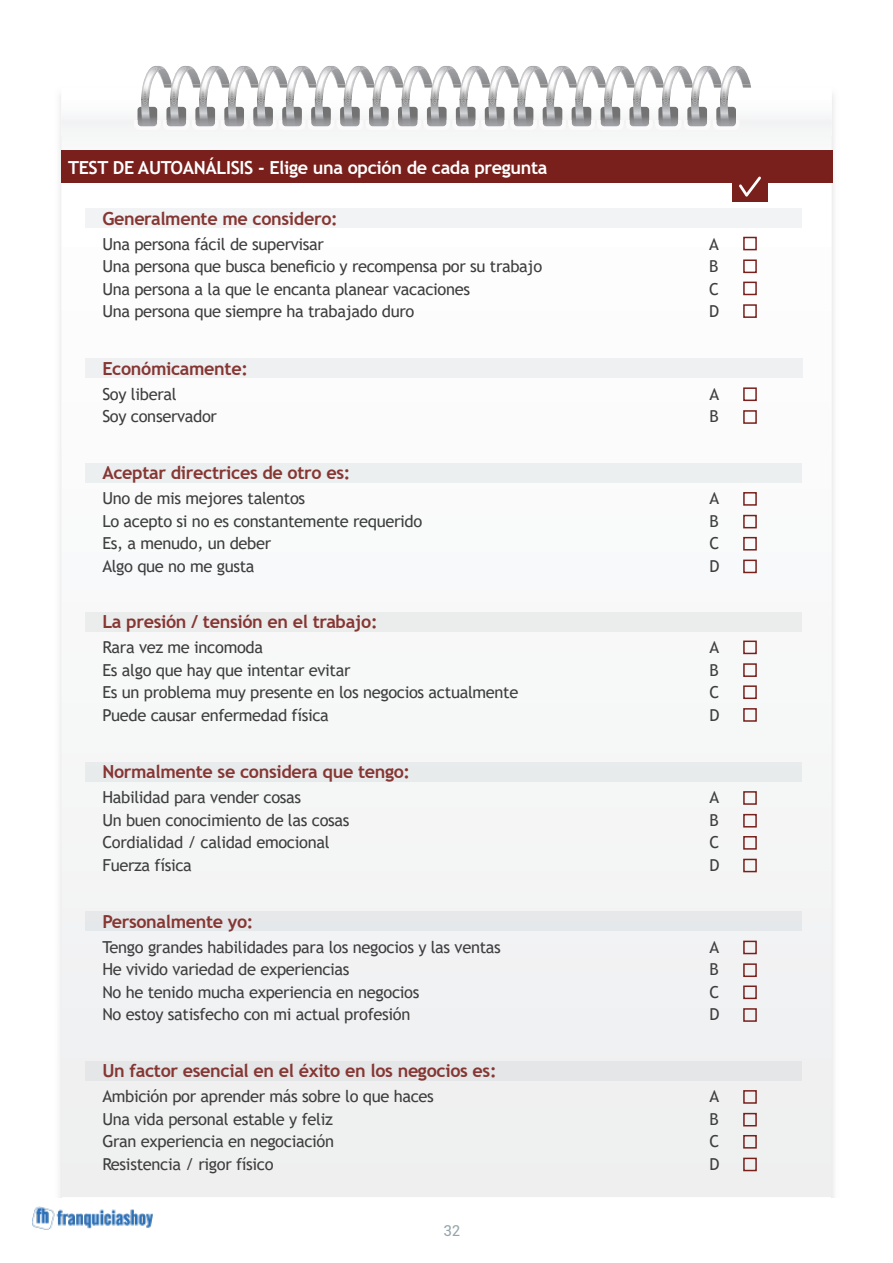
<style>
.page{position:relative;width:893px;height:1263px;background:#fff}
.page>*{position:absolute;margin:0;border:0;box-sizing:border-box;transform-origin:0 0}
.t1{font:700 18px "Trebuchet MS";letter-spacing:-.02em;color:#863633}
.t2{font:700 18px "Trebuchet MS";letter-spacing:-.02em;color:#fff}
.t3{font:16.5px "Trebuchet MS";letter-spacing:-.02em;color:#3e3e3f}
.t4{font:15px "Roboto";color:#95a4aa}
</style>
<div class="page">
<hr style="left:57px;top:136px;width:4px;height:1061px;background:#f6f6f6">
<hr style="left:832px;top:136px;width:4px;height:1061px;background:#f6f6f6">
<svg style="left:134px;top:66px;width:617px;height:64px"></svg>
<img style="left:721px;top:68px;width:15px;height:35px">
<img style="left:721px;top:69px;width:14px;height:32px">
<img style="left:722px;top:69px;width:12px;height:30px">
<img style="left:722px;top:70px;width:12px;height:28px">
<img style="left:722px;top:70px;width:11px;height:26px">
<img style="left:722px;top:71px;width:10px;height:23px">
<div style="left:61px;top:150px;width:772px;height:32px;background:#79201c"></div>
<div style="left:85px;top:208px;width:717px;height:20px;background:#f1f3f4"></div>
<div style="left:85px;top:463px;width:717px;height:19px;background:#ecefef"></div>
<div style="left:85px;top:358px;width:717px;height:20px;background:#eef0f1"></div>
<div style="left:85px;top:612px;width:717px;height:20px;background:#ebeded"></div>
<div style="left:85px;top:762px;width:717px;height:19px;background:#e8ebec"></div>
<div style="left:85px;top:1061px;width:717px;height:19px;background:#e4e6e7"></div>
<div style="left:85px;top:911px;width:717px;height:20px;background:#e5e8ea"></div>
<div style="left:732px;top:167px;width:36px;height:35px;background:#79201c"></div>
<div style="left:743px;top:237px;width:14px;height:13px;border:2px solid #79201c"></div>
<div style="left:743px;top:387px;width:14px;height:14px;border:2px solid #79201c"></div>
<div style="left:743px;top:492px;width:14px;height:14px;border:2px solid #79201c"></div>
<div style="left:743px;top:259px;width:14px;height:14px;border:2px solid #79201c"></div>
<div style="left:743px;top:410px;width:14px;height:14px;border:2px solid #79201c"></div>
<div style="left:743px;top:515px;width:14px;height:13px;border:2px solid #79201c"></div>
<div style="left:743px;top:282px;width:14px;height:13px;border:2px solid #79201c"></div>
<div style="left:743px;top:537px;width:14px;height:13px;border:2px solid #79201c"></div>
<div style="left:743px;top:304px;width:14px;height:14px;border:2px solid #79201c"></div>
<div style="left:743px;top:560px;width:14px;height:13px;border:2px solid #79201c"></div>
<div style="left:743px;top:640px;width:14px;height:14px;border:2px solid #79201c"></div>
<div style="left:743px;top:663px;width:14px;height:14px;border:2px solid #79201c"></div>
<div style="left:743px;top:685px;width:14px;height:14px;border:2px solid #79201c"></div>
<div style="left:743px;top:708px;width:14px;height:14px;border:2px solid #79201c"></div>
<div style="left:743px;top:791px;width:14px;height:14px;border:2px solid #79201c"></div>
<div style="left:743px;top:814px;width:14px;height:13px;border:2px solid #79201c"></div>
<div style="left:743px;top:836px;width:14px;height:14px;border:2px solid #79201c"></div>
<div style="left:743px;top:859px;width:14px;height:13px;border:2px solid #79201c"></div>
<div style="left:743px;top:941px;width:14px;height:13px;border:2px solid #79201c"></div>
<div style="left:743px;top:963px;width:14px;height:14px;border:2px solid #79201c"></div>
<div style="left:743px;top:985px;width:14px;height:14px;border:2px solid #79201c"></div>
<div style="left:743px;top:1008px;width:14px;height:14px;border:2px solid #79201c"></div>
<div style="left:743px;top:1090px;width:14px;height:14px;border:2px solid #79201c"></div>
<div style="left:743px;top:1113px;width:14px;height:13px;border:2px solid #79201c"></div>
<div style="left:743px;top:1135px;width:14px;height:13px;border:2px solid #79201c"></div>
<div style="left:743px;top:1158px;width:14px;height:13px;border:2px solid #79201c"></div>
<svg style="left:739px;top:176px;width:22px;height:21px"></svg>
<img style="left:33px;top:1206px;width:119px;height:23px">
<p class="t2" style="left:68px;top:156px;width:481px">TEST DE AUTOANÁLISIS - Elige una opción de cada pregunta</p>
<p class="t1" style="left:102px;top:207px;width:237px">Generalmente me considero:</p>
<p class="t3" style="left:102px;top:233px;width:223px">Una persona fácil de supervisar</p>
<p class="t3" style="left:102px;top:256px;width:441px">Una persona que busca beneficio y recompensa por su trabajo</p>
<p class="t3" style="left:102px;top:278px;width:369px">Una persona a la que le encanta planear vacaciones</p>
<p class="t3" style="left:102px;top:301px;width:314px">Una persona que siempre ha trabajado duro</p>
<p class="t1" style="left:102px;top:357px;width:147px">Económicamente:</p>
<p class="t3" style="left:102px;top:383px;width:76px">Soy liberal</p>
<p class="t3" style="left:102px;top:406px;width:116px">Soy conservador</p>
<p class="t1" style="left:102px;top:461px;width:250px">Aceptar directrices de otro es:</p>
<p class="t3" style="left:102px;top:488px;width:204px">Uno de mis mejores talentos</p>
<p class="t3" style="left:102px;top:510px;width:321px">Lo acepto si no es constantemente requerido</p>
<p class="t3" style="left:102px;top:533px;width:170px">Es, a menudo, un deber</p>
<p class="t3" style="left:102px;top:555px;width:154px">Algo que no me gusta</p>
<p class="t1" style="left:102px;top:611px;width:277px">La presión / tensión en el trabajo:</p>
<p class="t3" style="left:102px;top:637px;width:162px">Rara vez me incomoda</p>
<p class="t3" style="left:102px;top:660px;width:250px">Es algo que hay que intentar evitar</p>
<p class="t3" style="left:102px;top:682px;width:418px">Es un problema muy presente en los negocios actualmente</p>
<p class="t3" style="left:102px;top:705px;width:228px">Puede causar enfermedad física</p>
<p class="t1" style="left:102px;top:761px;width:309px">Normalmente se considera que tengo:</p>
<p class="t3" style="left:102px;top:787px;width:200px">Habilidad para vender cosas</p>
<p class="t3" style="left:102px;top:809px;width:249px">Un buen conocimiento de las cosas</p>
<p class="t3" style="left:102px;top:832px;width:229px">Cordialidad / calidad emocional</p>
<p class="t3" style="left:102px;top:854px;width:91px">Fuerza física</p>
<p class="t1" style="left:102px;top:910px;width:153px">Personalmente yo:</p>
<p class="t3" style="left:102px;top:936px;width:400px">Tengo grandes habilidades para los negocios y las ventas</p>
<p class="t3" style="left:102px;top:959px;width:249px">He vivido variedad de experiencias</p>
<p class="t3" style="left:102px;top:981px;width:319px">No he tenido mucha experiencia en negocios</p>
<p class="t3" style="left:102px;top:1004px;width:310px">No estoy satisfecho con mi actual profesión</p>
<p class="t1" style="left:102px;top:1059px;width:396px">Un factor esencial en el éxito en los negocios es:</p>
<p class="t3" style="left:102px;top:1086px;width:333px">Ambición por aprender más sobre lo que haces</p>
<p class="t3" style="left:102px;top:1108px;width:232px">Una vida personal estable y feliz</p>
<p class="t3" style="left:102px;top:1131px;width:233px">Gran experiencia en negociación</p>
<p class="t3" style="left:102px;top:1153px;width:173px">Resistencia / rigor físico</p>
<p class="t4" style="left:443px;top:1220px;width:18px">32</p>
<p class="t3" style="left:709px;top:233px;width:11px">A</p>
<p class="t3" style="left:709px;top:256px;width:11px">B</p>
<p class="t3" style="left:709px;top:278px;width:11px">C</p>
<p class="t3" style="left:709px;top:301px;width:12px">D</p>
<p class="t3" style="left:709px;top:383px;width:11px">A</p>
<p class="t3" style="left:709px;top:406px;width:11px">B</p>
<p class="t3" style="left:709px;top:488px;width:11px">A</p>
<p class="t3" style="left:709px;top:510px;width:11px">B</p>
<p class="t3" style="left:709px;top:533px;width:11px">C</p>
<p class="t3" style="left:709px;top:555px;width:12px">D</p>
<p class="t3" style="left:709px;top:637px;width:11px">A</p>
<p class="t3" style="left:709px;top:660px;width:11px">B</p>
<p class="t3" style="left:709px;top:682px;width:11px">C</p>
<p class="t3" style="left:709px;top:705px;width:12px">D</p>
<p class="t3" style="left:709px;top:787px;width:11px">A</p>
<p class="t3" style="left:709px;top:809px;width:11px">B</p>
<p class="t3" style="left:709px;top:832px;width:11px">C</p>
<p class="t3" style="left:709px;top:854px;width:12px">D</p>
<p class="t3" style="left:709px;top:936px;width:11px">A</p>
<p class="t3" style="left:709px;top:959px;width:11px">B</p>
<p class="t3" style="left:709px;top:981px;width:11px">C</p>
<p class="t3" style="left:709px;top:1004px;width:12px">D</p>
<p class="t3" style="left:709px;top:1086px;width:11px">A</p>
<p class="t3" style="left:709px;top:1108px;width:11px">B</p>
<p class="t3" style="left:709px;top:1131px;width:11px">C</p>
<p class="t3" style="left:709px;top:1153px;width:12px">D</p>
</div>
